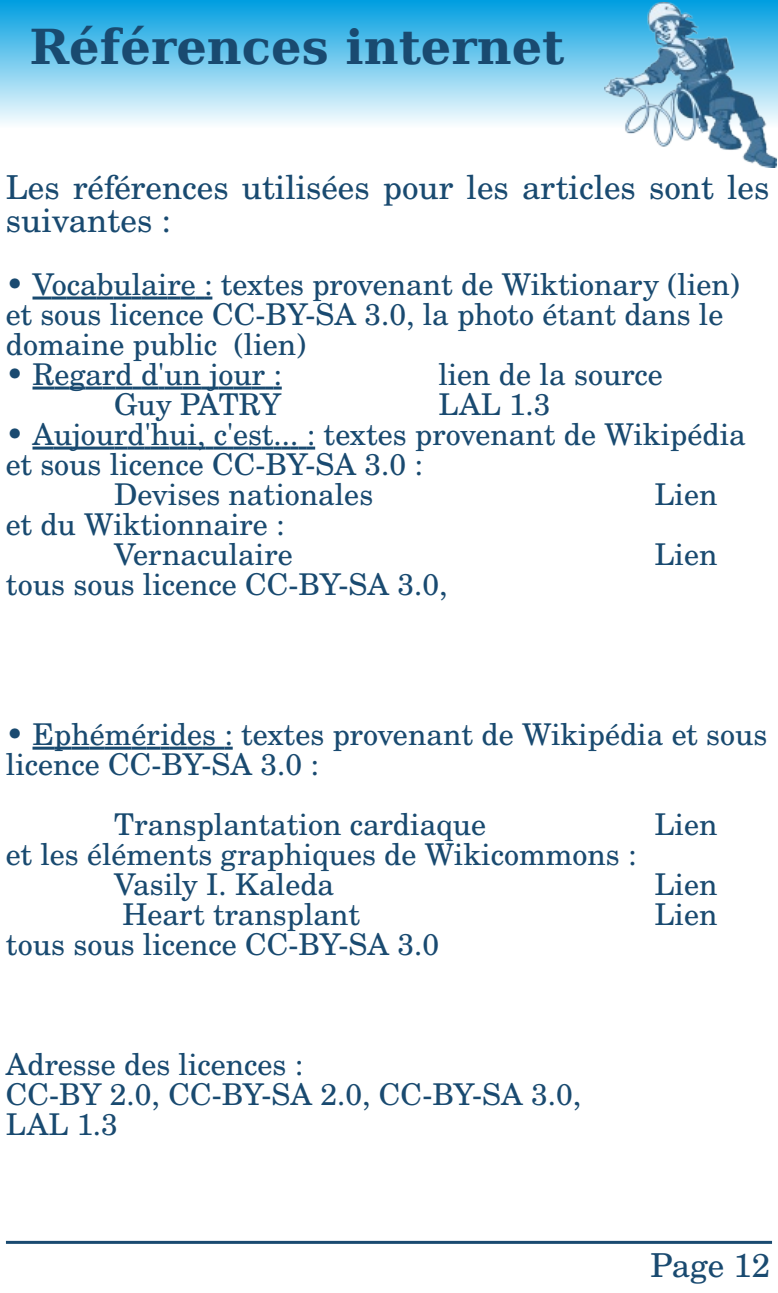
<style>
.page{position:relative;width:778px;height:1293px;background:#fff}
.page>*{position:absolute;margin:0;border:0;box-sizing:border-box;transform-origin:0 0}
.t1{font:700 48px "Bitstream Vera Serif";color:#194a70}
.t2{font:33px/33px "Century Sch L Roma";color:#194a70}
.t3{font:30px/30px "Century Sch L Roma";color:#194a70}
</style>
<div class="page">
<div style="left:0;top:0;width:777px;height:128px;background:linear-gradient(to bottom,#009ee0,#fafdfe)"></div>
<img style="left:604px;top:3px;width:172px;height:165px">
<hr style="left:6px;top:1240px;width:765px;height:3px;background:#194a70">
<hr style="left:32px;top:296px;width:20px;height:3px;background:#194a70">
<hr style="left:52px;top:296px;width:15px;height:3px;background:#194a70">
<svg style="left:67px;top:296px;width:13px;height:3px"></svg>
<hr style="left:80px;top:296px;width:17px;height:3px;background:#194a70">
<hr style="left:97px;top:296px;width:16px;height:3px;background:#194a70">
<hr style="left:113px;top:296px;width:19px;height:3px;background:#194a70">
<svg style="left:132px;top:296px;width:9px;height:3px"></svg>
<hr style="left:141px;top:296px;width:17px;height:3px;background:#194a70">
<svg style="left:158px;top:296px;width:9px;height:3px"></svg>
<hr style="left:167px;top:296px;width:14px;height:3px;background:#194a70">
<hr style="left:181px;top:296px;width:15px;height:3px;background:#194a70">
<svg style="left:196px;top:296px;width:16px;height:3px"></svg>
<hr style="left:32px;top:386px;width:23px;height:3px;background:#194a70">
<hr style="left:55px;top:386px;width:15px;height:3px;background:#194a70">
<hr style="left:70px;top:386px;width:16px;height:3px;background:#194a70">
<hr style="left:86px;top:386px;width:16px;height:3px;background:#194a70">
<svg style="left:102px;top:386px;width:13px;height:3px"></svg>
<hr style="left:115px;top:386px;width:18px;height:3px;background:#194a70">
<svg style="left:133px;top:386px;width:8px;height:3px"></svg>
<hr style="left:141px;top:386px;width:17px;height:3px;background:#194a70">
<svg style="left:158px;top:386px;width:6px;height:3px"></svg>
<hr style="left:164px;top:386px;width:19px;height:3px;background:#194a70">
<hr style="left:183px;top:386px;width:18px;height:3px;background:#194a70">
<svg style="left:201px;top:386px;width:17px;height:3px"></svg>
<hr style="left:218px;top:386px;width:15px;height:3px;background:#194a70">
<hr style="left:233px;top:386px;width:19px;height:3px;background:#194a70">
<svg style="left:252px;top:386px;width:30px;height:3px"></svg>
<hr style="left:32px;top:446px;width:22px;height:3px;background:#194a70">
<hr style="left:54px;top:446px;width:18px;height:3px;background:#194a70">
<svg style="left:72px;top:446px;width:9px;height:3px"></svg>
<hr style="left:81px;top:446px;width:15px;height:3px;background:#194a70">
<hr style="left:96px;top:446px;width:18px;height:3px;background:#194a70">
<svg style="left:114px;top:446px;width:13px;height:3px"></svg>
<hr style="left:127px;top:446px;width:18px;height:3px;background:#194a70">
<svg style="left:145px;top:446px;width:6px;height:3px"></svg>
<hr style="left:151px;top:446px;width:18px;height:3px;background:#194a70">
<hr style="left:169px;top:446px;width:18px;height:3px;background:#194a70">
<svg style="left:187px;top:446px;width:46px;height:3px"></svg>
<hr style="left:233px;top:446px;width:15px;height:3px;background:#194a70">
<hr style="left:248px;top:446px;width:14px;height:3px;background:#194a70">
<svg style="left:262px;top:446px;width:53px;height:3px"></svg>
<hr style="left:32px;top:746px;width:22px;height:3px;background:#194a70">
<hr style="left:54px;top:746px;width:17px;height:3px;background:#194a70">
<hr style="left:71px;top:746px;width:19px;height:3px;background:#194a70">
<hr style="left:90px;top:746px;width:15px;height:3px;background:#194a70">
<hr style="left:105px;top:746px;width:26px;height:3px;background:#194a70">
<hr style="left:131px;top:746px;width:15px;height:3px;background:#194a70">
<hr style="left:146px;top:746px;width:14px;height:3px;background:#194a70">
<svg style="left:160px;top:746px;width:10px;height:3px"></svg>
<hr style="left:170px;top:746px;width:17px;height:3px;background:#194a70">
<hr style="left:187px;top:746px;width:15px;height:3px;background:#194a70">
<hr style="left:202px;top:746px;width:14px;height:3px;background:#194a70">
<svg style="left:216px;top:746px;width:17px;height:3px"></svg>
<h1 class="t1" style="left:29px;top:19px;width:536px">Références internet</h1>
<p class="t2" style="left:6px;top:173px;width:764px">Les références utilisées pour les articles sont les suivantes :</p>
<p class="t3" style="left:6px;top:272px;width:735px">• Vocabulaire : textes provenant de Wiktionary (lien) et sous licence CC-BY-SA 3.0, la photo étant dans le domaine public (lien)</p>
<p class="t3" style="left:6px;top:362px;width:277px">• Regard d'un jour :</p>
<p class="t3" style="left:438px;top:362px;width:226px">lien de la source</p>
<p class="t3" style="left:114px;top:392px;width:168px">Guy PATRY</p>
<p class="t3" style="left:438px;top:392px;width:113px">LAL 1.3</p>
<p class="t3" style="left:6px;top:422px;width:741px">• Aujourd'hui, c'est... : textes provenant de Wikipédia</p>
<p class="t3" style="left:6px;top:452px;width:418px">et sous licence CC-BY-SA 3.0 :</p>
<p class="t3" style="left:114px;top:482px;width:260px">Devises nationales</p>
<p class="t3" style="left:654px;top:482px;width:64px">Lien</p>
<p class="t3" style="left:6px;top:512px;width:288px;text-align:right">et du Wiktionnaire :<br>Vernaculaire</p>
<p class="t3" style="left:654px;top:542px;width:64px">Lien</p>
<p class="t3" style="left:6px;top:572px;width:443px">tous sous licence CC-BY-SA 3.0,</p>
<p class="t3" style="left:6px;top:722px;width:762px">• Ephémérides : textes provenant de Wikipédia et sous licence CC-BY-SA 3.0 :</p>
<p class="t3" style="left:114px;top:812px;width:373px">Transplantation cardiaque</p>
<p class="t3" style="left:654px;top:812px;width:64px">Lien</p>
<p class="t3" style="left:114px;top:842px;width:523px;text-indent:-108px">et les éléments graphiques de Wikicommons :<br>Vasily I. Kaleda</p>
<p class="t3" style="left:654px;top:872px;width:64px">Lien</p>
<p class="t3" style="left:122px;top:902px;width:239px">Heart transplant</p>
<p class="t3" style="left:654px;top:902px;width:64px">Lien</p>
<p class="t3" style="left:6px;top:932px;width:434px">tous sous licence CC-BY-SA 3.0</p>
<p class="t3" style="left:6px;top:1052px;width:576px">Adresse des licences :<br>CC-BY 2.0, CC-BY-SA 2.0, CC-BY-SA 3.0,<br>LAL 1.3</p>
<p class="t2" style="left:650px;top:1251px;width:121px">Page 12</p>
</div>
